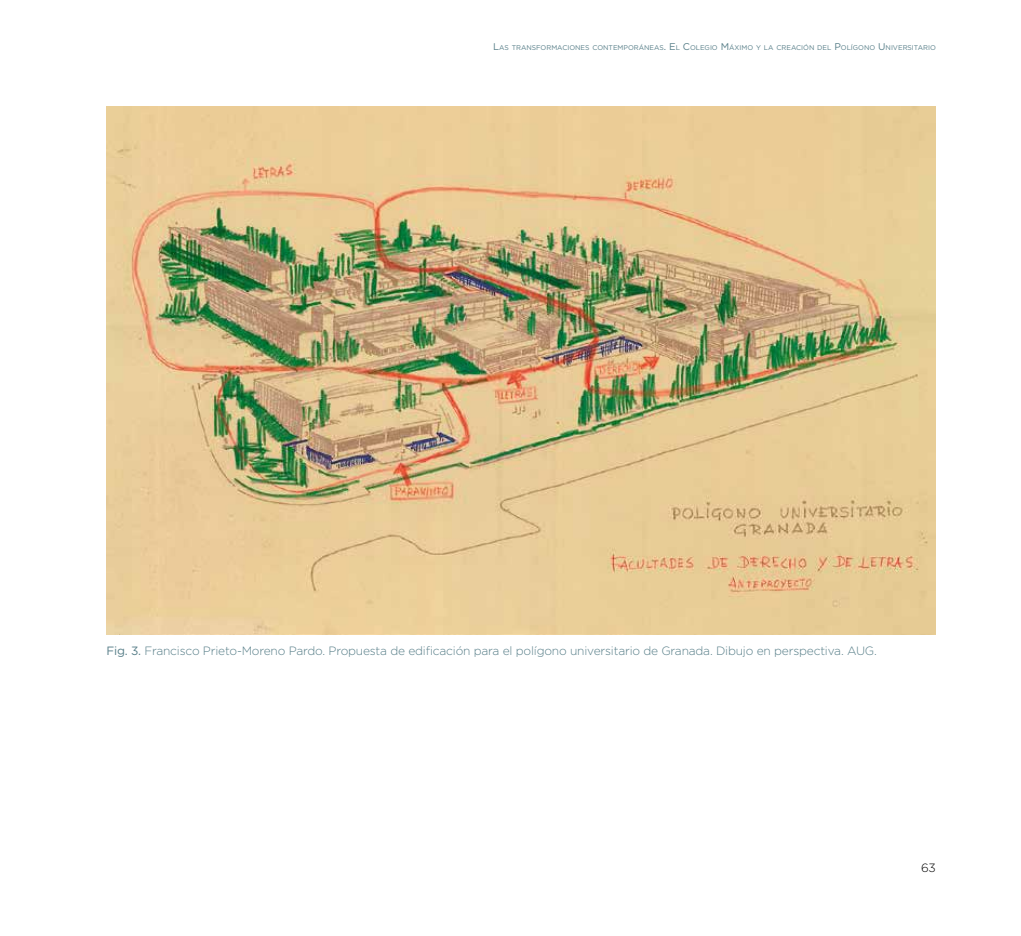
<style>
.page{position:relative;width:1021px;height:936px;background:#fff}
.page>*{position:absolute;margin:0;border:0;box-sizing:border-box;transform-origin:0 0}
.t1{font:300 12px "Gotham";letter-spacing:-.015em;color:#577e88}
.t2{font:300 12px "Gotham";color:#000}
.t3{font:6.9px "Gotham";color:#577e88}
.s1{font-size:9.75px}
.s2{font-weight:400}
</style>
<div class="page">
<img style="left:106px;top:106px;width:829px;height:528px">
<p class="t3" style="left:493px;top:43px;width:444px"><span class="s1">L</span>AS TRANSFORMACIONES CONTEMPORÁNEAS<span class="s1">. E</span> L <span class="s1">C</span>OLEGIO <span class="s1">M</span>ÁXIMO Y LA CREACIÓN DEL <span class="s1">P</span>OLÍGONO <span class="s1">U</span> NIVERSITARIO</p>
<p class="t1" style="left:106px;top:642px;width:772px"><span class="s2">Fig. 3.</span> Francisco Prieto-Moreno Pardo. Propuesta de edificación para el polígono universitario de Granada. Dibujo en perspectiva. AUG.</p>
<p class="t2" style="left:921px;top:860px;width:16px">63</p>
</div>
